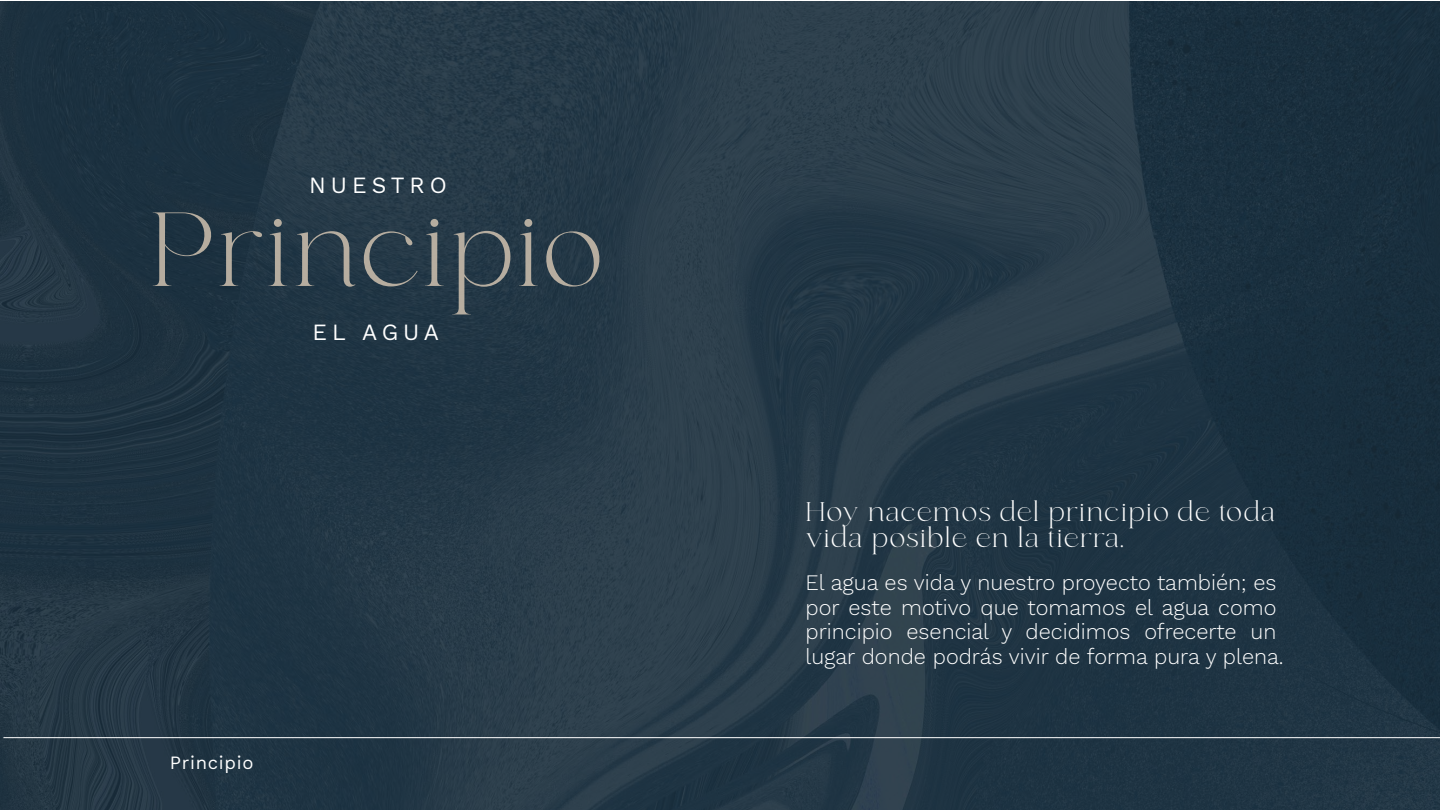
<style>
.page{position:relative;width:1440px;height:810px;background:#fff}
.page>*{position:absolute;margin:0;border:0;box-sizing:border-box;transform-origin:0 0}
.t1{font:104.93px "fonde";letter-spacing:.02em;color:#cfc1af}
.t2{font:26.85px/26.2px "fonde";letter-spacing:.04em;color:#fff}
.t3{font:22.88px "Work Sans";letter-spacing:.22em;color:#fff}
.t4{font:300 21.75px/24.8px "Work Sans";color:#fff}
.t5{font:18.45px "Work Sans";letter-spacing:.04em;color:#fff}
</style>
<div class="page">
<div style="left:0;top:1px;width:1440px;height:809px;background:linear-gradient(to right,#253846,#213644)"></div>
<hr style="left:3px;top:737px;width:1437px;height:1px;background:#fff">
<p class="t3" style="left:309px;top:168px;width:139px">NUESTRO</p>
<h1 class="t1" style="left:150px;top:186px;width:454px">Principio</h1>
<p class="t3" style="left:312px;top:315px;width:128px">EL AGUA</p>
<p class="t5" style="left:170px;top:749px;width:85px">Principio</p>
<p class="t2" style="left:805px;top:499px;width:471px">Hoy nacemos del principio de toda vida posible en la tierra.</p>
<p class="t4" style="left:805px;top:569px;width:480px">El agua es vida y nuestro proyecto también; es por este motivo que tomamos el agua como principio esencial y decidimos ofrecerte un lugar donde podrás vivir de forma pura y plena.</p>
</div>
